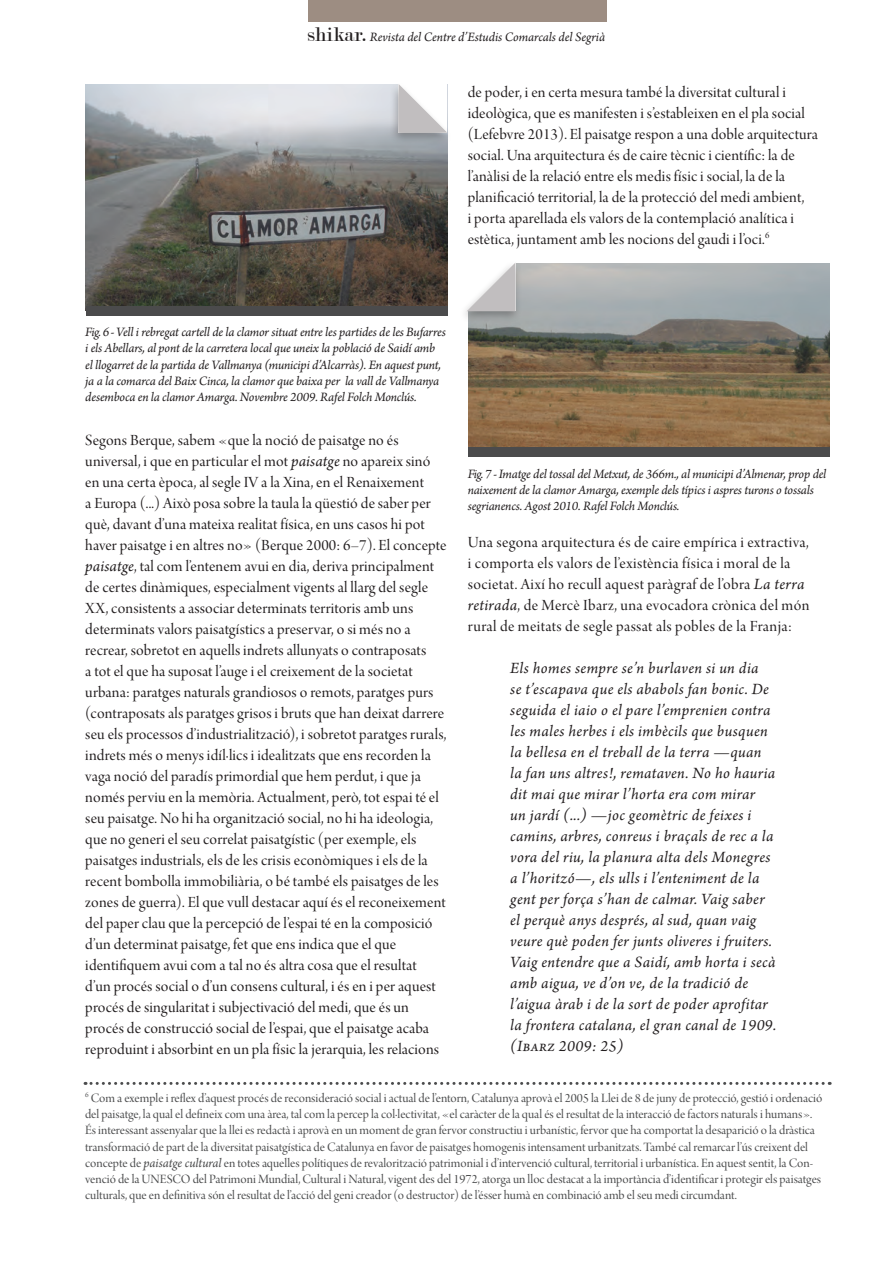
<style>
.page{position:relative;width:893px;height:1263px;background:#fff}
.page>*{position:absolute;margin:0;border:0;box-sizing:border-box;transform-origin:0 0}
.t1{font:16.5px/21px "Arno Pro Display";letter-spacing:.015em;color:#231f20}
.t2{font:italic 16.5px/21px "Arno Pro";letter-spacing:.02em;color:#231f20}
.t3{font:13.5px/16.2px "Arno Pro Display";color:#4b4c4d}
.t4{font:italic 13.5px/16.2px "Arno Pro";letter-spacing:-.01em;color:#231f20}
.s1{font-family:"Modern";font-style:normal;font-size:21px}
.s2{font-family:"Arno Pro";font-style:italic}
</style>
<div class="page">
<div style="left:308px;top:0;width:299px;height:21px;background:#9d8d82"></div>
<img style="left:86px;top:85px;width:361px;height:221px">
<img style="left:468px;top:263px;width:361px;height:185px">
<div style="left:86px;top:306px;width:361px;height:10px;background:#4b4b4c"></div>
<div style="left:468px;top:448px;width:362px;height:9px;background:#4b4b4c"></div>
<div style="left:389px;top:81px;width:64px;height:64px;background:#231f20;opacity:.34"></div>
<svg style="left:399px;top:84px;width:48px;height:49px"></svg>
<div style="left:459px;top:260px;width:63px;height:64px;background:#231f20;opacity:.34"></div>
<svg style="left:467px;top:263px;width:48px;height:48px"></svg>
<svg style="left:85px;top:1082px;width:738px;height:3px"></svg>
<p class="t4" style="left:308px;top:30px;width:299px"><span class="s1">shikar.</span> Revista del Centre d’Estudis Comarcals del Segrià</p>
<p class="t1" style="left:468px;top:82px;width:352px">de poder, i en certa mesura també la diversitat cultural i ideològica, que es manifesten i s’estableixen en el pla social (Lefebvre 2013). El paisatge respon a una doble arquitectura social. Una arquitectura és de caire tècnic i científic: la de l’anàlisi de la relació entre els medis físic i social, la de la planificació territorial, la de la protecció del medi ambient,<br>i porta aparellada els valors de la contemplació analítica i estètica, juntament amb les nocions del gaudi i l’oci.<sup>6</sup></p>
<p class="t4" style="left:85px;top:325px;width:362px">Fig. 6 - Vell i rebregat cartell de la clamor situat entre les partides de les Bufarres i els Abellars, al pont de la carretera local que uneix la població de Saidí amb el llogarret de la partida de Vallmanya (municipi d’Alcarràs). En aquest punt, ja a la comarca del Baix Cinca, la clamor que baixa per la vall de Vallmanya desemboca en la clamor Amarga. Novembre 2009. Rafel Folch Monclús.</p>
<p class="t1" style="left:85px;top:431px;width:363px">Segons Berque, sabem «que la noció de paisatge no és universal, i que en particular el mot <span class="s2">paisatge</span> no apareix sinó en una certa època, al segle IV a la Xina, en el Renaixement<br>a Europa (...) Això posa sobre la taula la qüestió de saber per què, davant d’una mateixa realitat física, en uns casos hi pot haver paisatge i en altres no» (Berque 2000: 6–7). El concepte <span class="s2">paisatge</span>, tal com l’entenem avui en dia, deriva principalment de certes dinàmiques, especialment vigents al llarg del segle XX, consistents a associar determinats territoris amb uns determinats valors paisatgístics a preservar, o si més no a recrear, sobretot en aquells indrets allunyats o contraposats<br>a tot el que ha suposat l’auge i el creixement de la societat urbana: paratges naturals grandiosos o remots, paratges purs (contraposats als paratges grisos i bruts que han deixat darrere seu els processos d’industrialització), i sobretot paratges rurals, indrets més o menys idíl·lics i idealitzats que ens recorden la vaga noció del paradís primordial que hem perdut, i que ja només perviu en la memòria. Actualment, però, tot espai té el seu paisatge. No hi ha organització social, no hi ha ideologia, que no generi el seu correlat paisatgístic (per exemple, els paisatges industrials, els de les crisis econòmiques i els de la recent bombolla immobiliària, o bé també els paisatges de les zones de guerra). El que vull destacar aquí és el reconeixement del paper clau que la percepció de l’espai té en la composició d’un determinat paisatge, fet que ens indica que el que identifiquem avui com a tal no és altra cosa que el resultat<br>d’un procés social o d’un consens cultural, i és en i per aquest procés de singularitat i subjectivació del medi, que és un procés de construcció social de l’espai, que el paisatge acaba reproduint i absorbint en un pla físic la jerarquia, les relacions</p>
<p class="t4" style="left:468px;top:466px;width:360px">Fig. 7 - Imatge del tossal del Metxut, de 366m., al municipi d’Almenar, prop del naixement de la clamor Amarga, exemple dels típics i aspres turons o tossals segrianencs. Agost 2010. Rafel Folch Monclús.</p>
<p class="t1" style="left:468px;top:533px;width:343px">Una segona arquitectura és de caire empírica i extractiva, i comporta els valors de l’existència física i moral de la societat. Així ho recull aquest paràgraf de l’obra <span class="s2">La terra retirada</span>, de Mercè Ibarz, una evocadora crònica del món rural de meitats de segle passat als pobles de la Franja:</p>
<p class="t2" style="left:510px;top:659px;width:267px">Els homes sempre se’n burlaven si un dia<br>se t’escapava que els ababols fan bonic. De seguida el iaio o el pare l’emprenien contra les males herbes i els imbècils que busquen la bellesa en el treball de la terra —quan la fan uns altres!, remataven. No ho hauria dit mai que mirar l’horta era com mirar<br>un jardí (...) —joc geomètric de feixes i camins, arbres, conreus i braçals de rec a la vora del riu, la planura alta dels Monegres a l’horitzó—, els ulls i l’enteniment de la gent per força s’han de calmar. Vaig saber el perquè anys després, al sud, quan vaig veure què poden fer junts oliveres i fruiters.<br>Vaig entendre que a Saidí, amb horta i secà amb aigua, ve d’on ve, de la tradició de l’aigua àrab i de la sort de poder aprofitar la frontera catalana, el gran canal de 1909. (Ibarz 2009: 25)</p>
<p class="t3" style="left:85px;top:1091px;width:739px"><sup>6</sup> Com a exemple i reflex d’aquest procés de reconsideració social i actual de l’entorn, Catalunya aprovà el 2005 la Llei de 8 de juny de protecció, gestió i ordenació del paisatge, la qual el defineix com una àrea, tal com la percep la col·lectivitat, «el caràcter de la qual és el resultat de la interacció de factors naturals i humans».<br>És interessant assenyalar que la llei es redactà i aprovà en un moment de gran fervor constructiu i urbanístic, fervor que ha comportat la desaparició o la dràstica transformació de part de la diversitat paisatgística de Catalunya en favor de paisatges homogenis intensament urbanitzats. També cal remarcar l’ús creixent del concepte de <span class="s2">paisatge cultural</span> en totes aquelles polítiques de revalorització patrimonial i d’intervenció cultural, territorial i urbanística. En aquest sentit, la Con&shy;venció de la UNESCO del Patrimoni Mundial, Cultural i Natural, vigent des del 1972, atorga un lloc destacat a la importància d’identificar i protegir els paisatges culturals, que en definitiva són el resultat de l’acció del geni creador (o destructor) de l’ésser humà en combinació amb el seu medi circumdant.</p>
</div>
